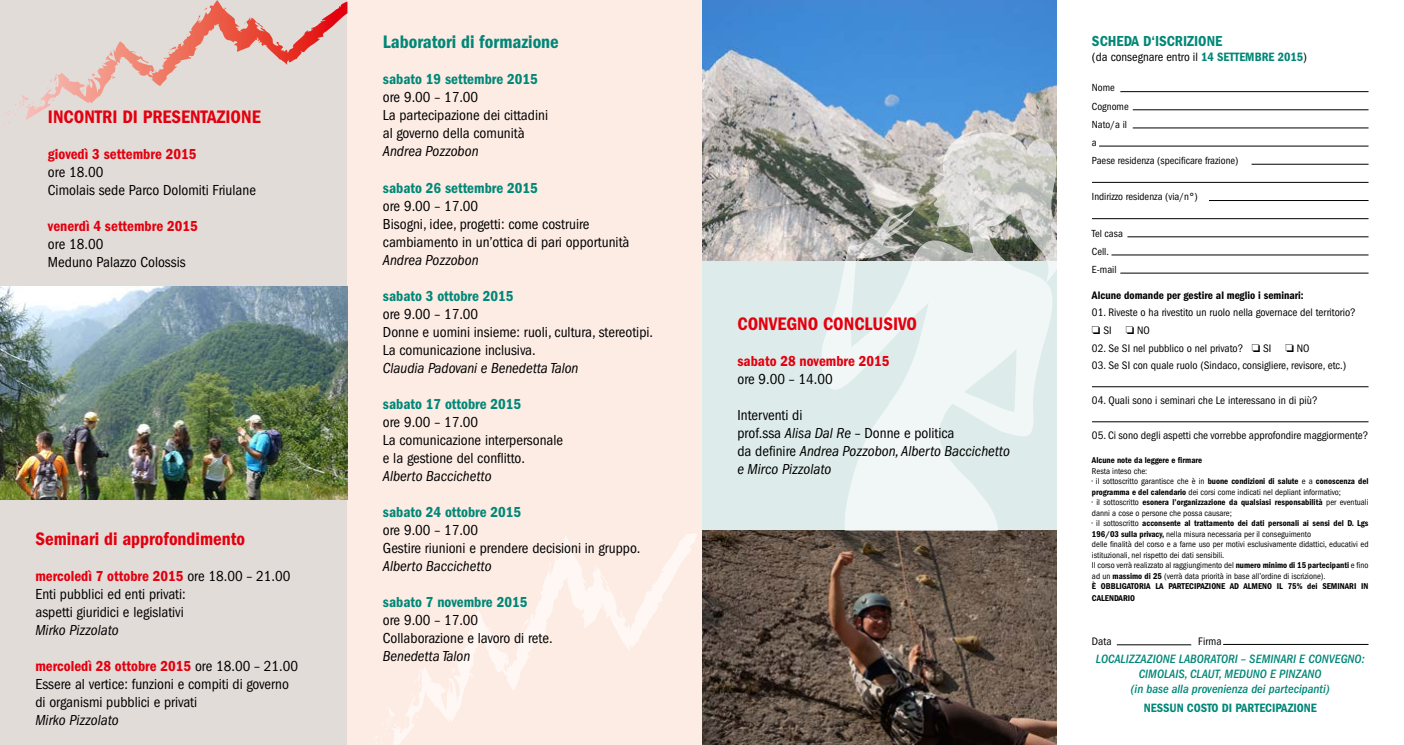
<style>
.page{position:relative;width:1404px;height:745px;background:#fff}
.page>*{position:absolute;margin:0;border:0;box-sizing:border-box;transform-origin:0 0}
.t1{font:18.75px "ITC Franklin Gothic Std Dm Cd";color:#e3000f}
.t2{font:18.75px "ITC Franklin Gothic Std Dm Cd";color:#008777}
.t3{font:condensed 15px/18px "ITC Franklin Gothic Std";color:#000}
.t4{font:italic condensed 15px/18px "ITC Franklin Gothic Std";color:#000}
.t5{font:15px "ITC Franklin Gothic Std Dm Cd";color:#008777}
.t6{font:15px "ITC Franklin Gothic Std Dm Cd";color:#e3000f}
.t7{font:italic 500 condensed 12.5px/15px "ITC Franklin Gothic Std";color:#008777;text-align:center}
.t8{font:condensed 12.5px "ITC Franklin Gothic Std";color:#000}
.t9{font:12.5px "ITC Franklin Gothic Std Dm Cd";color:#008777}
.t10{font:condensed 11.25px/17.5px "ITC Franklin Gothic Std";color:#000}
.t11{font:11.25px "ITC Franklin Gothic Std Dm Cd";color:#000}
.t12{font:condensed 10.62px/18.1px "ITC Franklin Gothic Std";color:#000}
.t13{font:condensed 8.75px/10.5px "ITC Franklin Gothic Std";color:#000}
.t14{font:8.75px/12px "ITC Franklin Gothic Std Dm Cd";color:#000}
.s1{font-family:"ITC Franklin Gothic Std";font-stretch:condensed;color:#000}
.s2{font-style:normal}
.s3{font-family:"ITC Franklin Gothic Std Dm Cd";font-stretch:normal;color:#008777}
.s4{font-family:"ITC Franklin Gothic Std";font-stretch:condensed}
.s5{font-family:"ITC Franklin Gothic Std Dm Cd";font-stretch:normal}
</style>
<div class="page">
<div style="left:0;top:0;width:347px;height:744px;background:#e2dcd8"></div>
<div style="left:347px;top:0;width:355px;height:744px;background:#fdece4"></div>
<div style="left:702px;top:0;width:354px;height:744px;background:#ddecea"></div>
<hr style="left:1120px;top:91px;width:248px;height:1px;background:#000">
<hr style="left:1132px;top:109px;width:236px;height:1px;background:#000">
<hr style="left:1132px;top:128px;width:236px;height:1px;background:#000">
<hr style="left:1098px;top:146px;width:270px;height:1px;background:#000">
<hr style="left:1251px;top:164px;width:117px;height:1px;background:#000">
<hr style="left:1091px;top:182px;width:277px;height:1px;background:#000">
<hr style="left:1208px;top:200px;width:160px;height:1px;background:#000">
<hr style="left:1091px;top:218px;width:277px;height:1px;background:#000">
<hr style="left:1127px;top:236px;width:241px;height:1px;background:#000">
<hr style="left:1111px;top:254px;width:257px;height:1px;background:#000">
<hr style="left:1120px;top:273px;width:248px;height:1px;background:#000">
<hr style="left:1091px;top:386px;width:277px;height:1px;background:#000">
<hr style="left:1091px;top:421px;width:277px;height:1px;background:#000">
<hr style="left:1222px;top:643px;width:146px;height:1px;background:#000">
<hr style="left:1116px;top:644px;width:75px;height:1px;background:#000">
<img style="left:702px;top:0;width:354px;height:260px">
<img style="left:0;top:286px;width:347px;height:213px">
<img style="left:702px;top:530px;width:354px;height:214px">
<svg style="left:820px;top:122px;width:236px;height:408px"></svg>
<svg style="left:113px;top:5px;width:100px;height:71px"></svg>
<svg style="left:541px;top:533px;width:156px;height:97px"></svg>
<p class="t1" style="left:48px;top:106px;width:17px">Incon</p>
<p class="t1" style="left:95px;top:106px;width:123px">tri di presentazione</p>
<p class="t6" style="left:48px;top:146px;width:150px">giovedì 3 settembre 2015</p>
<p class="t3" style="left:48px;top:163px;width:209px">ore 18.00<br>Cimolais sede Parco Dolomiti Friulane</p>
<p class="t6" style="left:48px;top:218px;width:151px">venerdì 4 settembre 2015</p>
<p class="t3" style="left:48px;top:235px;width:139px">ore 18.00<br>Meduno Palazzo Colossis</p>
<p class="t1" style="left:35px;top:527px;width:211px">Seminari di approfondimento</p>
<p class="t6" style="left:35px;top:567px;width:256px">mercoledì 7 ottobre 2015 <span class="s1">ore 18.00 – 21.00</span></p>
<p class="t3" style="left:35px;top:585px;width:152px">Enti pubblici ed enti privati: aspetti giuridici e legislativi</p>
<p class="t4" style="left:35px;top:621px;width:85px">Mirko Pizzolato</p>
<p class="t6" style="left:35px;top:657px;width:264px">mercoledì 28 ottobre 2015 <span class="s1">ore 18.00 – 21.00</span></p>
<p class="t3" style="left:35px;top:675px;width:255px">Essere al vertice: funzioni e compiti di governo di organismi pubblici e privati</p>
<p class="t4" style="left:35px;top:711px;width:85px">Mirko Pizzolato</p>
<p class="t2" style="left:383px;top:31px;width:177px">Laboratori di formazione</p>
<p class="t5" style="left:383px;top:71px;width:156px">sabato 19 settembre 2015</p>
<p class="t3" style="left:383px;top:88px;width:167px">ore 9.00 – 17.00<br>La partecipazione dei cittadini al governo della comunità</p>
<p class="t4" style="left:383px;top:142px;width:97px">Andrea Pozzobon</p>
<p class="t5" style="left:383px;top:179px;width:156px">sabato 26 settembre 2015</p>
<p class="t3" style="left:383px;top:196px;width:248px">ore 9.00 – 17.00<br>Bisogni, idee, progetti: come costruire cambiamento in un’ottica di pari opportunità</p>
<p class="t4" style="left:383px;top:250px;width:97px">Andrea Pozzobon</p>
<p class="t5" style="left:383px;top:287px;width:132px">sabato 3 ottobre 2015</p>
<p class="t3" style="left:383px;top:304px;width:272px">ore 9.00 – 17.00<br>Donne e uomini insieme: ruoli, cultura, stereotipi.<br>La comunicazione inclusiva.</p>
<p class="t4" style="left:383px;top:358px;width:197px">Claudia Padovani e Benedetta Talon</p>
<p class="t5" style="left:383px;top:395px;width:140px">sabato 17 ottobre 2015</p>
<p class="t3" style="left:383px;top:412px;width:182px">ore 9.00 – 17.00<br>La comunicazione interpersonale e la gestione del conflitto.</p>
<p class="t4" style="left:383px;top:466px;width:110px">Alberto Baccichetto</p>
<p class="t5" style="left:383px;top:503px;width:140px">sabato 24 ottobre 2015</p>
<p class="t3" style="left:383px;top:520px;width:259px">ore 9.00 – 17.00<br>Gestire riunioni e prendere decisioni in gruppo.</p>
<p class="t4" style="left:383px;top:556px;width:110px">Alberto Baccichetto</p>
<p class="t5" style="left:383px;top:593px;width:146px">sabato 7 novembre 2015</p>
<p class="t3" style="left:383px;top:610px;width:171px">ore 9.00 – 17.00<br>Collaborazione e lavoro di rete.</p>
<p class="t4" style="left:383px;top:646px;width:89px">Benedetta Talon</p>
<p class="t1" style="left:737px;top:313px;width:51px">Convegno</p>
<p class="t1" style="left:823px;top:313px;width:11px">conclu</p>
<p class="t1" style="left:883px;top:313px;width:33px">sivo</p>
<p class="t6" style="left:737px;top:352px;width:154px">sabato 28 novembre 2015</p>
<p class="t3" style="left:737px;top:370px;width:97px">ore 9.00 – 14.00</p>
<p class="t4" style="left:737px;top:406px;width:274px"><span class="s2">Interventi di<br>prof.ssa</span> Alisa Dal Re <span class="s2">– Donne e politica<br>da definire</span> Andrea Pozzobon, Alberto Baccichetto e Mirco Pizzolato</p>
<p class="t5" style="left:1091px;top:32px;width:132px">SCHEDA D‘ISCRIZIONE</p>
<p class="t8" style="left:1091px;top:50px;width:216px">(da consegnare entro il <span class="s3">14 SETTEMBRE 2015</span>)</p>
<p class="t12" style="left:1091px;top:79px;width:148px">Nome<br>Cognome<br>Nato/a il<br>a<br>Paese residenza (specificare frazione)</p>
<p class="t12" style="left:1091px;top:188px;width:107px">Indirizzo residenza (via/n°)</p>
<p class="t12" style="left:1091px;top:224px;width:32px">Tel casa<br>Cell.<br>E-mail</p>
<p class="t11" style="left:1091px;top:288px;width:213px">Alcune domande per gestire al meglio i seminari:</p>
<p class="t10" style="left:1091px;top:304px;width:265px">01. Riveste o ha rivestito un ruolo nella governace del territorio? ❏ SI</p>
<p class="t10" style="left:1125px;top:321px;width:26px">❏ NO</p>
<p class="t10" style="left:1091px;top:339px;width:181px">02. Se SI nel pubblico o nel privato? ❏ SI</p>
<p class="t10" style="left:1285px;top:339px;width:26px">❏ NO</p>
<p class="t10" style="left:1091px;top:356px;width:256px">03. Se SI con quale ruolo (Sindaco, consigliere, revisore, etc.)</p>
<p class="t10" style="left:1091px;top:391px;width:227px">04. Quali sono i seminari che Le interessano in di più?</p>
<p class="t10" style="left:1091px;top:426px;width:278px">05. Ci sono degli aspetti che vorrebbe approfondire maggiormente?</p>
<p class="t14" style="left:1091px;top:454px;width:112px">Alcune note da leggere e firmare</p>
<p class="t13" style="left:1091px;top:465px;width:57px">Resta inteso che:</p>
<p class="t14" style="left:1091px;top:475px;width:278px"><span class="s4">• il sottoscritto garantisce che è in</span> buone condizioni di salute <span class="s4">e a</span> conoscenza del</p>
<p class="t13" style="left:1091px;top:486px;width:250px"><span class="s5">programma e del calendario</span> dei corsi come indicati nel depliant informativo;</p>
<p class="t14" style="left:1091px;top:496px;width:278px"><span class="s4">• il sottoscritto</span> esonera l’organizzazione da qualsiasi responsabilità <span class="s4">per eventuali</span></p>
<p class="t13" style="left:1091px;top:507px;width:141px">danni a cose o persone che possa causare;</p>
<p class="t14" style="left:1091px;top:517px;width:278px"><span class="s4">• il sottoscritto</span> acconsente al trattamento dei dati personali ai sensi del D. Lgs</p>
<p class="t13" style="left:1091px;top:528px;width:278px"><span class="s5">196/03 sulla privacy,</span> nella misura necessaria per il conseguimento<br>delle finalità del corso e a farne uso per motivi esclusivamente didattici, educativi ed istituzionali, nel rispetto dei dati sensibili.<br>Il corso verrà realizzato al raggiungimento del <span class="s5">numero minimo di 15 partecipanti</span> e fino ad un <span class="s5">massimo di 25</span> (verrà data priorità in base all’ordine di iscrizione).</p>
<p class="t14" style="left:1091px;top:580px;width:278px">È OBBLIGATORIA LA PARTECIPAZIONE AD ALMENO IL 75% dei SEMINARI IN<br>CALENDARIO</p>
<p class="t10" style="left:1091px;top:631px;width:21px">Data</p>
<p class="t10" style="left:1198px;top:631px;width:25px">Firma</p>
<p class="t7" style="left:1095px;top:651px;width:270px">LOCALIZZAZIONE LABORATORI – SEMINARI E CONVEGNO:<br>CIMOLAIS, CLAUT, MEDUNO E PINZANO<br>(in base alla provenienza dei partecipanti)</p>
<p class="t9" style="left:1143px;top:700px;width:175px">NESSUN COSTO DI PARTECIPAZIONE</p>
</div>
